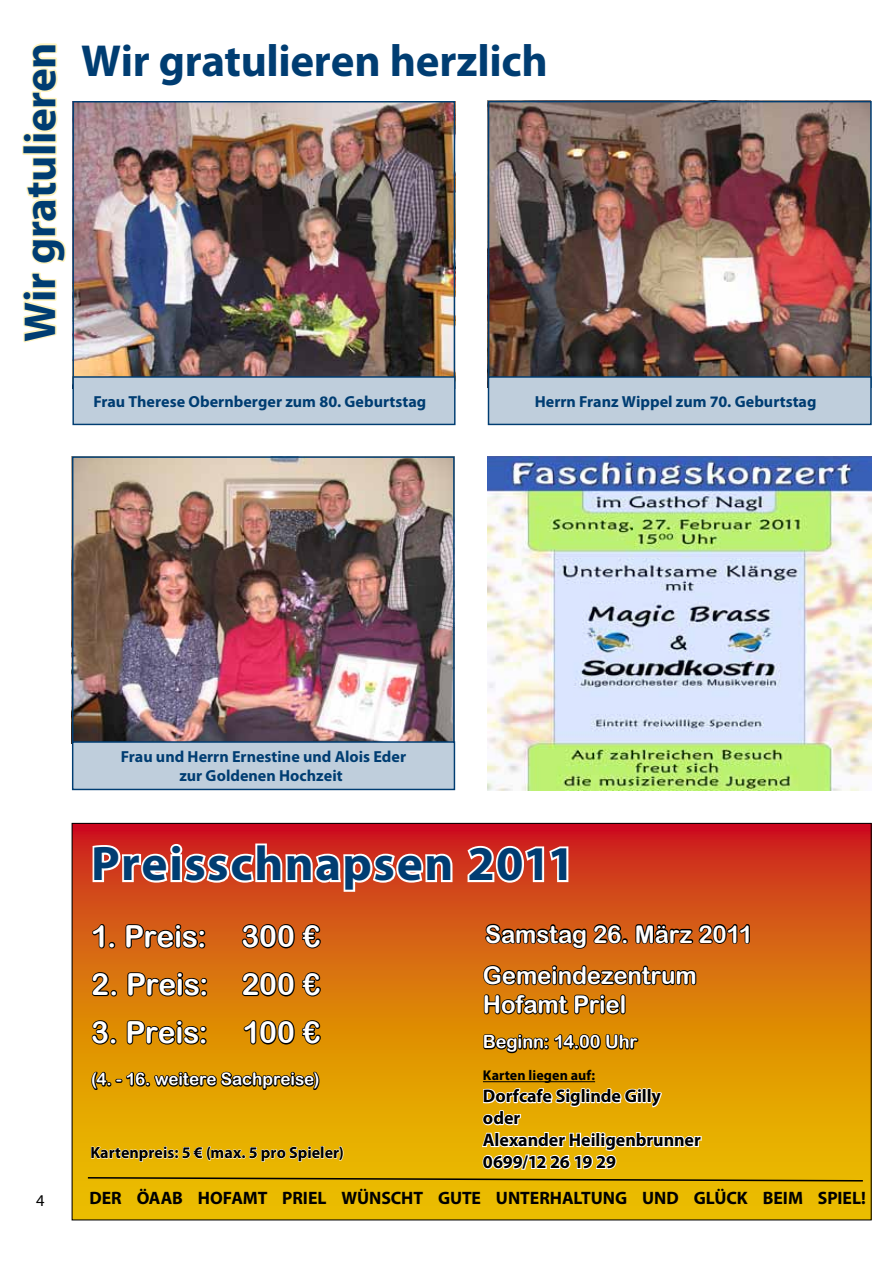
<style>
.page{position:relative;width:893px;height:1263px;background:#fff}
.page>*{position:absolute;margin:0;border:0;box-sizing:border-box;transform-origin:0 0}
.t1{font:700 48.75px "Myriad Pro";letter-spacing:.03em;color:#003d72}
.t2{font:700 45px "Myriad Pro";letter-spacing:-.01em;color:#003d72}
.t3{font:30.45px "Arial Rounded MT Bold";letter-spacing:-.01em;color:#fff}
.t4{font:24.3px/41.2px "Arial Rounded MT Bold";letter-spacing:-.005em;color:#fff}
.t5{font:700 18.3px/21.9px "Myriad Pro";letter-spacing:-.005em;color:#000}
.t6{font:18.3px "Arial Rounded MT Bold";letter-spacing:-.005em;color:#fff}
.t7{font:700 18px "Myriad Pro";letter-spacing:-.005em;color:#000}
.t8{font:17.25px "Arial Rounded MT Bold";letter-spacing:-.005em;color:#fff}
.t9{font:16.5px "Myriad Pro";color:#000}
.t10{font:700 16.2px "Myriad Pro";color:#000}
.t11{font:700 16.05px/19.2px "Myriad Pro";color:#003d72;text-align:center}
.t12{font:700 14.25px "Myriad Pro";letter-spacing:.005em;color:#000}
</style>
<div class="page">
<svg style="left:22px;top:272px;width:35px;height:71px"></svg>
<svg style="left:26px;top:157px;width:41px;height:107px"></svg>
<div style="left:22px;top:145px;width:35px;height:10px;border:3px solid #fff4bf"></div>
<svg style="left:22px;top:43px;width:36px;height:101px"></svg>
<img style="left:491px;top:104px;width:378px;height:272px">
<div style="left:488px;top:101px;width:384px;height:287px;border:2px solid #003d72"></div>
<div style="left:488px;top:377px;width:383px;height:47px;background:#bfcedc"></div>
<div style="left:488px;top:376px;width:384px;height:49px;border:1px solid #003d72"></div>
<img style="left:75px;top:104px;width:377px;height:272px">
<div style="left:72px;top:101px;width:383px;height:288px;border:2px solid #003d72"></div>
<div style="left:73px;top:377px;width:382px;height:47px;background:#bfcedc"></div>
<div style="left:72px;top:376px;width:383px;height:49px;border:1px solid #003d72"></div>
<img style="left:75px;top:459px;width:377px;height:281px">
<div style="left:72px;top:456px;width:383px;height:287px;border:2px solid #003d72"></div>
<div style="left:73px;top:742px;width:381px;height:47px;background:#bfcedc"></div>
<div style="left:72px;top:741px;width:383px;height:49px;border:1px solid #003d72"></div>
<svg style="left:74px;top:825px;width:796px;height:393px;background:#d65a14"></svg>
<svg style="left:91px;top:841px;width:363px;height:53px"></svg>
<svg style="left:464px;top:844px;width:106px;height:41px"></svg>
<svg style="left:484px;top:912px;width:267px;height:38px;background:#9b4410"></svg>
<svg style="left:90px;top:922px;width:26px;height:28px"></svg>
<svg style="left:124px;top:922px;width:83px;height:28px;background:#883d0d"></svg>
<svg style="left:240px;top:922px;width:82px;height:28px;background:#853c0d"></svg>
<svg style="left:86px;top:963px;width:778px;height:238px;background:#d5960b"></svg>
<img style="left:488px;top:456px;width:384px;height:334px">
<h2 class="t2" style="left:11px;top:342px;width:301px;rotate:-90deg">Wir gratulieren</h2>
<h2 class="t2" style="left:81px;top:31px;width:468px">Wir gratulieren herzlich</h2>
<p class="t11" style="left:93px;top:391px;width:334px">Frau Therese Obernberger zum 80. Geburtstag</p>
<p class="t11" style="left:535px;top:391px;width:283px">Herrn Franz Wippel zum 70. Geburtstag</p>
<p class="t11" style="left:121px;top:747px;width:287px">Frau und Herrn Ernestine und Alois Eder zur Goldenen Hochzeit</p>
<p class="t9" style="left:36px;top:1190px;width:10px">4</p>
<h1 class="t1" style="left:91px;top:832px;width:485px">Preisschnapsen 2011</h1>
<h3 class="t4" style="left:483px;top:913px;width:272px">Samstag 26. März 2011<br>Gemeindezentrum</h3>
<h3 class="t4" style="left:483px;top:983px;width:145px">Hofamt Priel</h3>
<p class="t6" style="left:483px;top:1031px;width:156px">Beginn: 14.00 Uhr</p>
<h3 class="t3" style="left:91px;top:918px;width:231px">1. Preis: 300 €</h3>
<h3 class="t3" style="left:91px;top:966px;width:231px">2. Preis: 200 €</h3>
<h3 class="t3" style="left:91px;top:1014px;width:231px">3. Preis: 100 €</h3>
<p class="t8" style="left:91px;top:1069px;width:230px">(4. - 16. weitere Sachpreise)</p>
<p class="t12" style="left:483px;top:1066px;width:114px">Karten liegen auf:</p>
<p class="t5" style="left:483px;top:1084px;width:220px">Dorfcafe Siglinde Gilly oder<br>Alexander Heiligenbrunner<br>0699/12 26 19 29</p>
<p class="t10" style="left:90px;top:1142px;width:255px">Kartenpreis: 5 € (max. 5 pro Spieler)</p>
<p class="t7" style="left:89px;top:1186px;width:778px">DER ÖAAB HOFAMT PRIEL WÜNSCHT GUTE UNTERHALTUNG UND GLÜCK BEIM SPIEL!</p>
</div>
